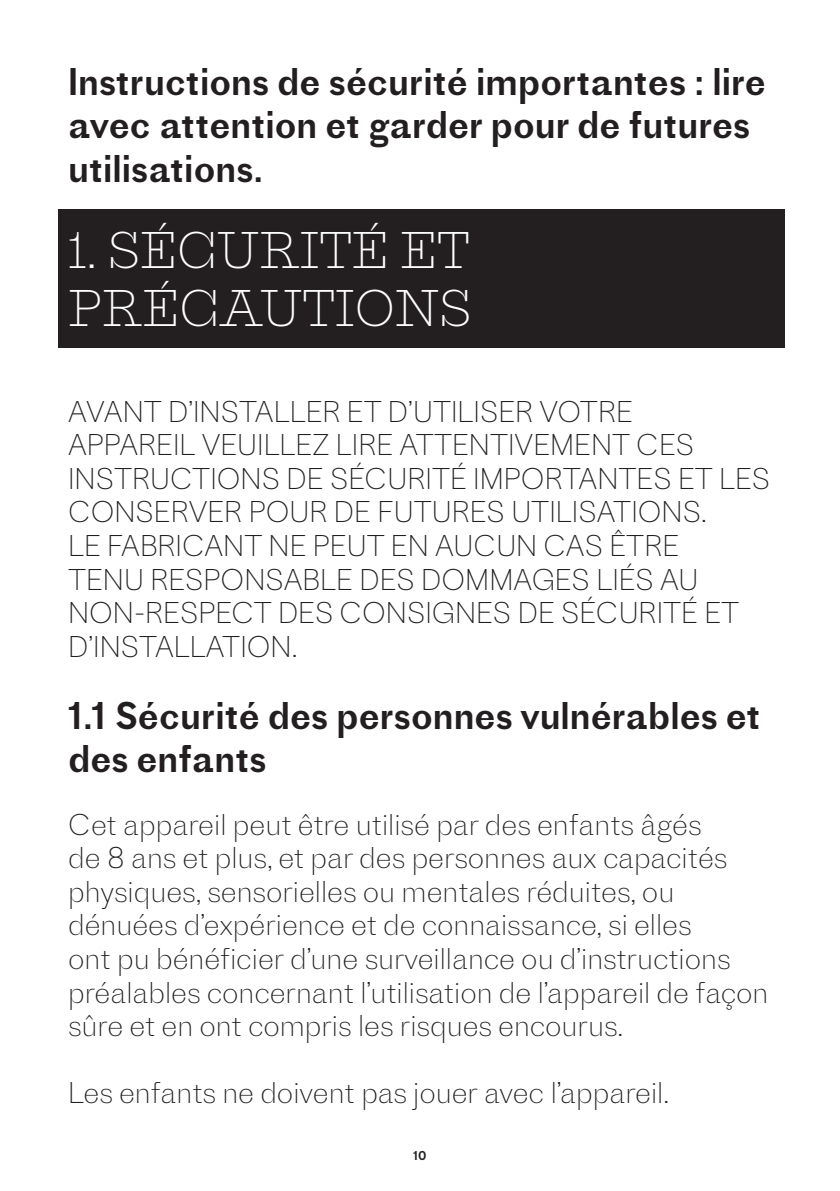
<style>
.page{position:relative;width:840px;height:1191px;background:#fff}
.page>*{position:absolute;margin:0;border:0;box-sizing:border-box;transform-origin:0 0}
.t1{font:200 48px/57.6px "Proto Slab";color:#fff}
.t2{font:36px/43.2px "Proto Grotesk";color:#231f20}
.t3{font:200 28px/33.6px "Proto Grotesk";color:#231f20}
.t4{font:12px "Proto Grotesk";color:#231f20}
</style>
<div class="page">
<div style="left:58px;top:209px;width:726px;height:139px;background:#231f20"></div>
<p class="t2" style="left:68px;top:59px;width:698px">Instructions de sécurité importantes : lire avec attention et garder pour de futures utilisations.</p>
<p class="t1" style="left:68px;top:220px;width:405px">1. SÉCURITÉ ET<br>PRÉCAUTIONS</p>
<p class="t3" style="left:68px;top:393px;width:703px">AVANT D’INSTALLER ET D’UTILISER VOTRE<br>APPAREIL VEUILLEZ LIRE ATTENTIVEMENT CES INSTRUCTIONS DE SÉCURITÉ IMPORTANTES ET LES CONSERVER POUR DE FUTURES UTILISATIONS.</p>
<p class="t3" style="left:68px;top:528px;width:672px">LE FABRICANT NE PEUT EN AUCUN CAS ÊTRE TENU RESPONSABLE DES DOMMAGES LIÉS AU NON-RESPECT DES CONSIGNES DE SÉCURITÉ ET D’INSTALLATION.</p>
<p class="t2" style="left:68px;top:693px;width:693px">1.1 Sécurité des personnes vulnérables et des enfants</p>
<p class="t3" style="left:68px;top:806px;width:701px">Cet appareil peut être utilisé par des enfants âgés<br>de 8 ans et plus, et par des personnes aux capacités physiques, sensorielles ou mentales réduites, ou dénuées d’expérience et de connaissance, si elles<br>ont pu bénéficier d’une surveillance ou d’instructions préalables concernant l’utilisation de l’appareil de façon sûre et en ont compris les risques encourus.</p>
<p class="t3" style="left:68px;top:1075px;width:602px">Les enfants ne doivent pas jouer avec l’appareil.</p>
<p class="t4" style="left:413px;top:1147px;width:15px">10</p>
</div>
